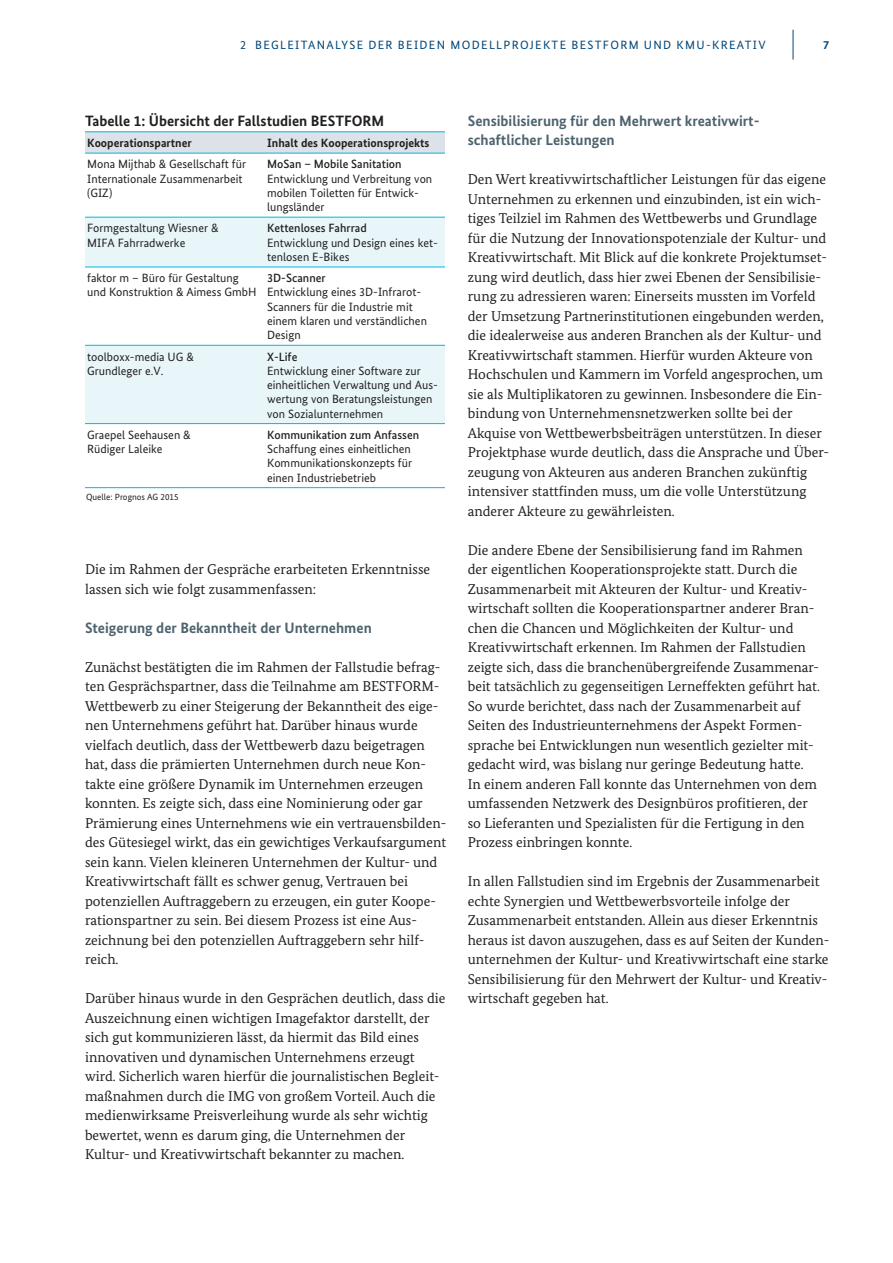
<style>
.page{position:relative;width:893px;height:1263px;background:#fff}
.page>*{position:absolute;margin:0;border:0;box-sizing:border-box;transform-origin:0 0}
.t1{font:700 15px/19.5px "Bundes Sans";color:#4d636e}
.t2{font:700 15px "Bundes Sans";color:#231f20}
.t3{font:14.25px/19.5px "Bundes Serif";color:#231f20}
.t4{font:12px/14.2px "Bundes Sans";color:#231f20}
.t5{font:500 12px "Bundes Sans";color:#231f20}
.t6{font:12px "Bundes Sans";letter-spacing:.11em;color:#004578}
.t7{font:700 12px "Bundes Sans";color:#231f20}
.t8{font:700 12px "Bundes Sans";color:#004578}
.t9{font:9px "Bundes Sans";color:#231f20}
</style>
<div class="page">
<hr style="left:793px;top:30px;width:1px;height:30px;background:#004578">
<svg style="left:85px;top:132px;width:360px;height:21px;background:#d4e0e6"></svg>
<svg style="left:85px;top:218px;width:360px;height:205px;fill:#e8f6fa"></svg>
<hr style="left:85px;top:131px;width:180px;height:1px;background:#00b8de">
<hr style="left:265px;top:131px;width:180px;height:1px;background:#00b8de">
<hr style="left:85px;top:153px;width:180px;height:1px;background:#00b8de">
<hr style="left:265px;top:153px;width:180px;height:1px;background:#00b8de">
<hr style="left:85px;top:217px;width:180px;height:1px;background:#00b8de">
<hr style="left:265px;top:217px;width:180px;height:1px;background:#00b8de">
<hr style="left:85px;top:267px;width:180px;height:1px;background:#00b8de">
<hr style="left:265px;top:267px;width:180px;height:1px;background:#00b8de">
<hr style="left:85px;top:345px;width:180px;height:1px;background:#00b8de">
<hr style="left:265px;top:345px;width:180px;height:1px;background:#00b8de">
<hr style="left:85px;top:423px;width:180px;height:1px;background:#00b8de">
<hr style="left:265px;top:423px;width:180px;height:1px;background:#00b8de">
<hr style="left:85px;top:487px;width:180px;height:1px;background:#00b8de">
<hr style="left:265px;top:487px;width:180px;height:1px;background:#00b8de">
<p class="t6" style="left:240px;top:37px;width:527px">2 BEGLEITANALYSE DER BEIDEN MODELLPROJEKTE BESTFORM UND KMU-KREATIV</p>
<p class="t8" style="left:823px;top:37px;width:7px">7</p>
<p class="t2" style="left:85px;top:112px;width:301px">Tabelle 1: Übersicht der Fallstudien BESTFORM</p>
<p class="t7" style="left:87px;top:136px;width:106px">Kooperationspartner</p>
<p class="t7" style="left:267px;top:136px;width:164px">Inhalt des Kooperationsprojekts</p>
<p class="t4" style="left:87px;top:157px;width:160px">Mona Mijthab &amp; Gesellschaft für<br>Internationale Zusammenarbeit (GIZ)</p>
<p class="t5" style="left:267px;top:157px;width:136px">MoSan – Mobile Sanitation</p>
<p class="t4" style="left:267px;top:171px;width:167px">Entwicklung und Verbreitung von mobilen Toiletten für Entwick&shy;lungsländer</p>
<p class="t4" style="left:87px;top:221px;width:133px">Formgestaltung Wiesner &amp;<br>MIFA Fahrradwerke</p>
<p class="t5" style="left:267px;top:221px;width:101px">Kettenloses Fahrrad</p>
<p class="t4" style="left:267px;top:235px;width:172px">Entwicklung und Design eines ket&shy;tenlosen E-Bikes</p>
<p class="t4" style="left:87px;top:271px;width:171px">faktor m – Büro für Gestaltung und Konstruktion &amp; Aimess GmbH</p>
<p class="t5" style="left:267px;top:271px;width:60px">3D-Scanner</p>
<p class="t4" style="left:267px;top:285px;width:161px">Entwicklung eines 3D-Infrarot-<br>Scanners für die Industrie mit einem klaren und verständlichen<br>Design</p>
<p class="t4" style="left:87px;top:349px;width:108px">toolboxx-media UG &amp;<br>Grundleger e.V.</p>
<p class="t5" style="left:267px;top:349px;width:32px">X-Life</p>
<p class="t4" style="left:267px;top:363px;width:172px">Entwicklung einer Software zur einheitlichen Verwaltung und Aus&shy;wertung von Beratungsleistungen von Sozialunternehmen</p>
<p class="t4" style="left:87px;top:427px;width:105px">Graepel Seehausen &amp;<br>Rüdiger Laleike</p>
<p class="t5" style="left:267px;top:427px;width:153px">Kommunikation zum Anfassen</p>
<p class="t4" style="left:267px;top:442px;width:146px;text-align:justify">Schaffung eines einheitlichen Kommunikationskonzepts für einen Industriebetrieb</p>
<p class="t9" style="left:86px;top:492px;width:94px">Quelle: Prognos AG 2015</p>
<p class="t3" style="left:85px;top:559px;width:347px">Die im Rahmen der Gespräche erarbeiteten Erkenntnisse lassen sich wie folgt zusammenfassen:</p>
<p class="t1" style="left:85px;top:618px;width:288px">Steigerung der Bekanntheit der Unternehmen</p>
<p class="t3" style="left:85px;top:657px;width:363px">Zunächst bestätigten die im Rahmen der Fallstudie befrag&shy;ten Gesprächspartner, dass die Teilnahme am BESTFORM-Wettbewerb zu einer Steigerung der Bekanntheit des eige&shy;nen Unternehmens geführt hat. Darüber hinaus wurde vielfach deutlich, dass der Wettbewerb dazu beigetragen hat, dass die prämierten Unternehmen durch neue Kon&shy;takte eine größere Dynamik im Unternehmen erzeugen konnten. Es zeigte sich, dass eine Nominierung oder gar Prämierung eines Unternehmens wie ein vertrauensbilden&shy;des Gütesiegel wirkt, das ein gewichtiges Verkaufsargument sein kann. Vielen kleineren Unternehmen der Kultur- und Kreativwirtschaft fällt es schwer genug, Vertrauen bei potenziellen Auftraggebern zu erzeugen, ein guter Koope&shy;rationspartner zu sein. Bei diesem Prozess ist eine Aus&shy;zeichnung bei den potenziellen Auftraggebern sehr hilf&shy;reich.</p>
<p class="t3" style="left:85px;top:988px;width:362px">Darüber hinaus wurde in den Gesprächen deutlich, dass die Auszeichnung einen wichtigen Imagefaktor darstellt, der sich gut kommunizieren lässt, da hiermit das Bild eines innovativen und dynamischen Unternehmens erzeugt wird. Sicherlich waren hierfür die journalistischen Begleit&shy;maßnahmen durch die IMG von großem Vorteil. Auch die medienwirksame Preisverleihung wurde als sehr wichtig bewertet, wenn es darum ging, die Unternehmen der Kultur- und Kreativwirtschaft bekannter zu machen.</p>
<p class="t1" style="left:468px;top:111px;width:293px">Sensibilisierung für den Mehrwert kreativwirt&shy;schaftlicher Leistungen</p>
<p class="t3" style="left:468px;top:170px;width:363px">Den Wert kreativwirtschaftlicher Leistungen für das eigene Unternehmen zu erkennen und einzubinden, ist ein wich&shy;tiges Teilziel im Rahmen des Wettbewerbs und Grundlage für die Nutzung der Innovationspotenziale der Kultur- und Kreativwirtschaft. Mit Blick auf die konkrete Projektumset&shy;zung wird deutlich, dass hier zwei Ebenen der Sensibilisie&shy;rung zu adressieren waren: Einerseits mussten im Vorfeld der Umsetzung Partnerinstitutionen eingebunden werden, die idealerweise aus anderen Branchen als der Kultur- und Kreativwirtschaft stammen. Hierfür wurden Akteure von Hochschulen und Kammern im Vorfeld angesprochen, um sie als Multiplikatoren zu gewinnen. Insbesondere die Ein&shy;bindung von Unternehmensnetzwerken sollte bei der Akquise von Wettbewerbsbeiträgen unterstützen. In dieser Projektphase wurde deutlich, dass die Ansprache und Über&shy;zeugung von Akteuren aus anderen Branchen zukünftig intensiver stattfinden muss, um die volle Unterstützung anderer Akteure zu gewährleisten.</p>
<p class="t3" style="left:468px;top:540px;width:354px">Die andere Ebene der Sensibilisierung fand im Rahmen der eigentlichen Kooperationsprojekte statt. Durch die Zusammenarbeit mit Akteuren der Kultur- und Kreativ&shy;wirtschaft sollten die Kooperationspartner anderer Bran&shy;chen die Chancen und Möglichkeiten der Kultur- und Kreativwirtschaft erkennen. Im Rahmen der Fallstudien zeigte sich, dass die branchenübergreifende Zusammenar&shy;beit tatsächlich zu gegenseitigen Lerneffekten geführt hat.<br>So wurde berichtet, dass nach der Zusammenarbeit auf Seiten des Industrieunternehmens der Aspekt Formen&shy;sprache bei Entwicklungen nun wesentlich gezielter mit&shy;gedacht wird, was bislang nur geringe Bedeutung hatte.<br>In einem anderen Fall konnte das Unternehmen von dem umfassenden Netzwerk des Designbüros profitieren, der so Lieferanten und Spezialisten für die Fertigung in den Prozess einbringen konnte.</p>
<p class="t3" style="left:468px;top:871px;width:362px">In allen Fallstudien sind im Ergebnis der Zusammenarbeit echte Synergien und Wettbewerbsvorteile infolge der Zusammenarbeit entstanden. Allein aus dieser Erkenntnis heraus ist davon auszugehen, dass es auf Seiten der Kunden&shy;unternehmen der Kultur- und Kreativwirtschaft eine starke Sensibilisierung für den Mehrwert der Kultur- und Kreativ&shy;wirtschaft gegeben hat.</p>
</div>
